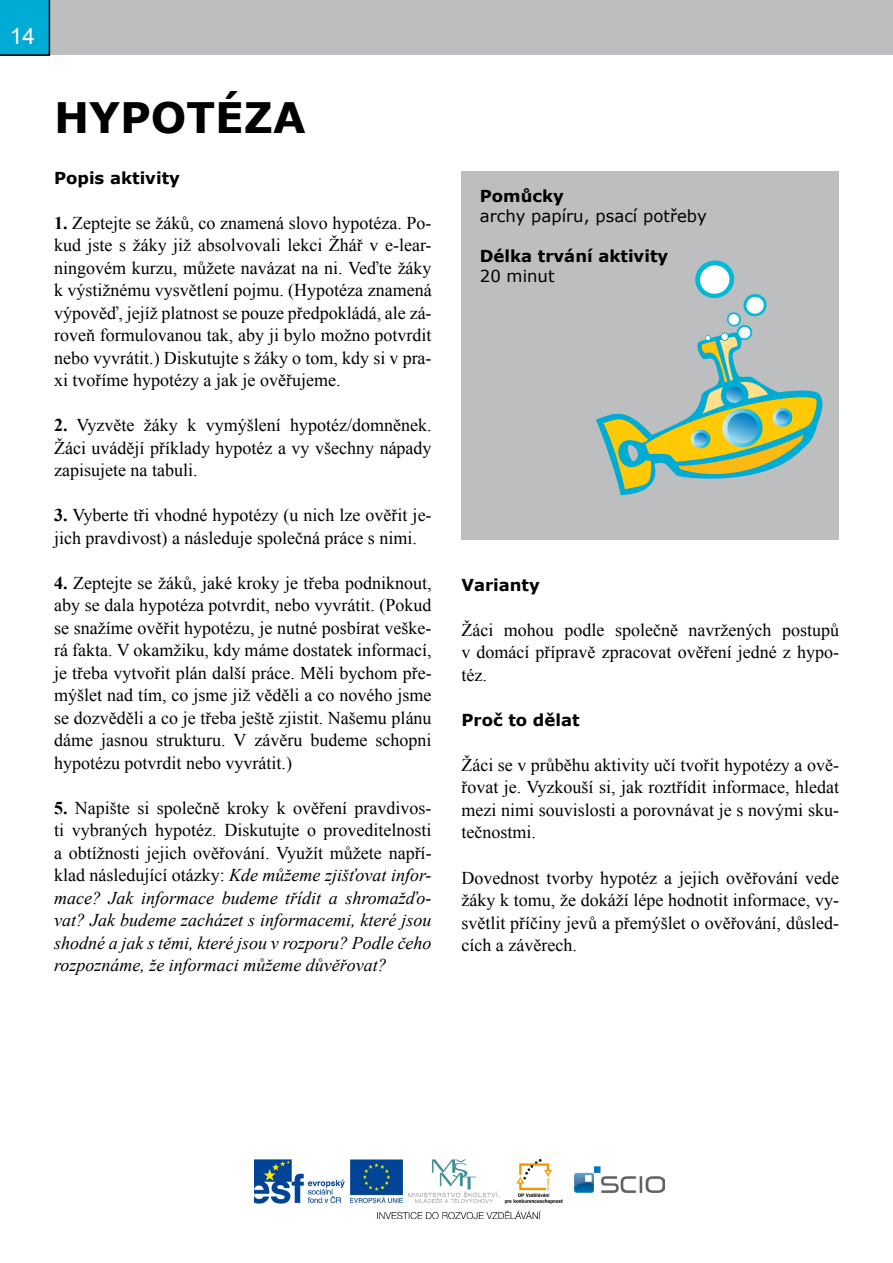
<style>
.page{position:relative;width:893px;height:1263px;background:#fff}
.page>*{position:absolute;margin:0;border:0;box-sizing:border-box;transform-origin:0 0}
.t1{font:700 42px "Verdana";color:#000}
.t2{font:22.5px "Arial";color:#fff}
.t3{font:18px/22.5px "Times New Roman";color:#000;text-align:justify}
.t4{font:italic 18px/22.5px "Times New Roman";color:#000;text-align:justify}
.t5{font:700 16.5px "Verdana";color:#000}
.t6{font:16.5px "Verdana";color:#000}
.s1{font-weight:700}
.s2{font-weight:700;font-style:normal}
.s3{font-style:normal}
</style>
<div class="page">
<img style="left:254px;top:1159px;width:410px;height:60px">
<div style="left:0;top:0;width:893px;height:55px;background:#bcbec0"></div>
<svg style="left:0;top:0;width:50px;height:56px;background:#00a1c8"></svg>
<div style="left:461px;top:171px;width:378px;height:369px;background:#bcbec0"></div>
<svg style="left:596px;top:260px;width:226px;height:235px"></svg>
<p class="t2" style="left:10px;top:22px;width:27px">14</p>
<h1 class="t1" style="left:54px;top:90px;width:253px">HYPOTÉZA</h1>
<p class="t5" style="left:54px;top:167px;width:127px">Popis aktivity</p>
<p class="t3" style="left:54px;top:211px;width:379px"><span class="s1">1.</span> Zeptejte se žáků, co znamená slovo hypotéza. Po&shy;kud jste s žáky již absolvovali lekci Žhář v e-lear&shy;ningovém kurzu, můžete navázat na ni. Veďte žáky k výstižnému vysvětlení pojmu. (Hypotéza znamená výpověď, jejíž platnost se pouze předpokládá, ale zá&shy;roveň formulovanou tak, aby ji bylo možno potvrdit nebo vyvrátit.) Diskutujte s žáky o tom, kdy si v pra&shy;xi tvoříme hypotézy a jak je ověřujeme.</p>
<p class="t3" style="left:54px;top:414px;width:379px"><span class="s1">2.</span> Vyzvěte žáky k vymýšlení hypotéz/domněnek.<br>Žáci uvádějí příklady hypotéz a vy všechny nápady zapisujete na tabuli.</p>
<p class="t3" style="left:54px;top:504px;width:379px"><span class="s1">3.</span> Vyberte tři vhodné hypotézy (u nich lze ověřit je&shy;jich pravdivost) a následuje společná práce s nimi.</p>
<p class="t3" style="left:54px;top:571px;width:379px"><span class="s1">4.</span> Zeptejte se žáků, jaké kroky je třeba podniknout, aby se dala hypotéza potvrdit, nebo vyvrátit. (Pokud se snažíme ověřit hypotézu, je nutné posbírat veške&shy;rá fakta. V okamžiku, kdy máme dostatek informací, je třeba vytvořit plán další práce. Měli bychom pře&shy;mýšlet nad tím, co jsme již věděli a co nového jsme se dozvěděli a co je třeba ještě zjistit. Našemu plánu dáme jasnou strukturu. V závěru budeme schopni hypotézu potvrdit nebo vyvrátit.)</p>
<p class="t4" style="left:54px;top:796px;width:379px"><span class="s2">5.</span> <span class="s3">Napište si společně kroky k ověření pravdivos&shy;ti vybraných hypotéz. Diskutujte o proveditelnosti a obtížnosti jejich ověřování. Využít můžete napří&shy;klad následující otázky:</span> Kde můžeme zjišťovat infor&shy;mace? Jak informace budeme třídit a shromažďo&shy;vat? Jak budeme zacházet s informacemi, které jsou shodné a jak s těmi, které jsou v rozporu? Podle čeho rozpoznáme, že informaci můžeme důvěřovat?</p>
<p class="t5" style="left:480px;top:186px;width:86px">Pomůcky</p>
<p class="t6" style="left:480px;top:205px;width:229px">archy papíru, psací potřeby</p>
<p class="t5" style="left:480px;top:245px;width:190px">Délka trvání aktivity</p>
<p class="t6" style="left:480px;top:264px;width:76px">20 minut</p>
<p class="t5" style="left:461px;top:574px;width:80px">Varianty</p>
<p class="t3" style="left:461px;top:618px;width:379px">Žáci mohou podle společně navržených postupů v domácí přípravě zpracovat ověření jedné z hypo&shy;téz.</p>
<p class="t5" style="left:461px;top:709px;width:120px">Proč to dělat</p>
<p class="t3" style="left:461px;top:753px;width:379px">Žáci se v průběhu aktivity učí tvořit hypotézy a ově&shy;řovat je. Vyzkouší si, jak roztřídit informace, hledat mezi nimi souvislosti a porovnávat je s novými sku&shy;tečnostmi.</p>
<p class="t3" style="left:461px;top:866px;width:379px">Dovednost tvorby hypotéz a jejich ověřování vede žáky k tomu, že dokáží lépe hodnotit informace, vy&shy;světlit příčiny jevů a přemýšlet o ověřování, důsled&shy;cích a závěrech.</p>
</div>
